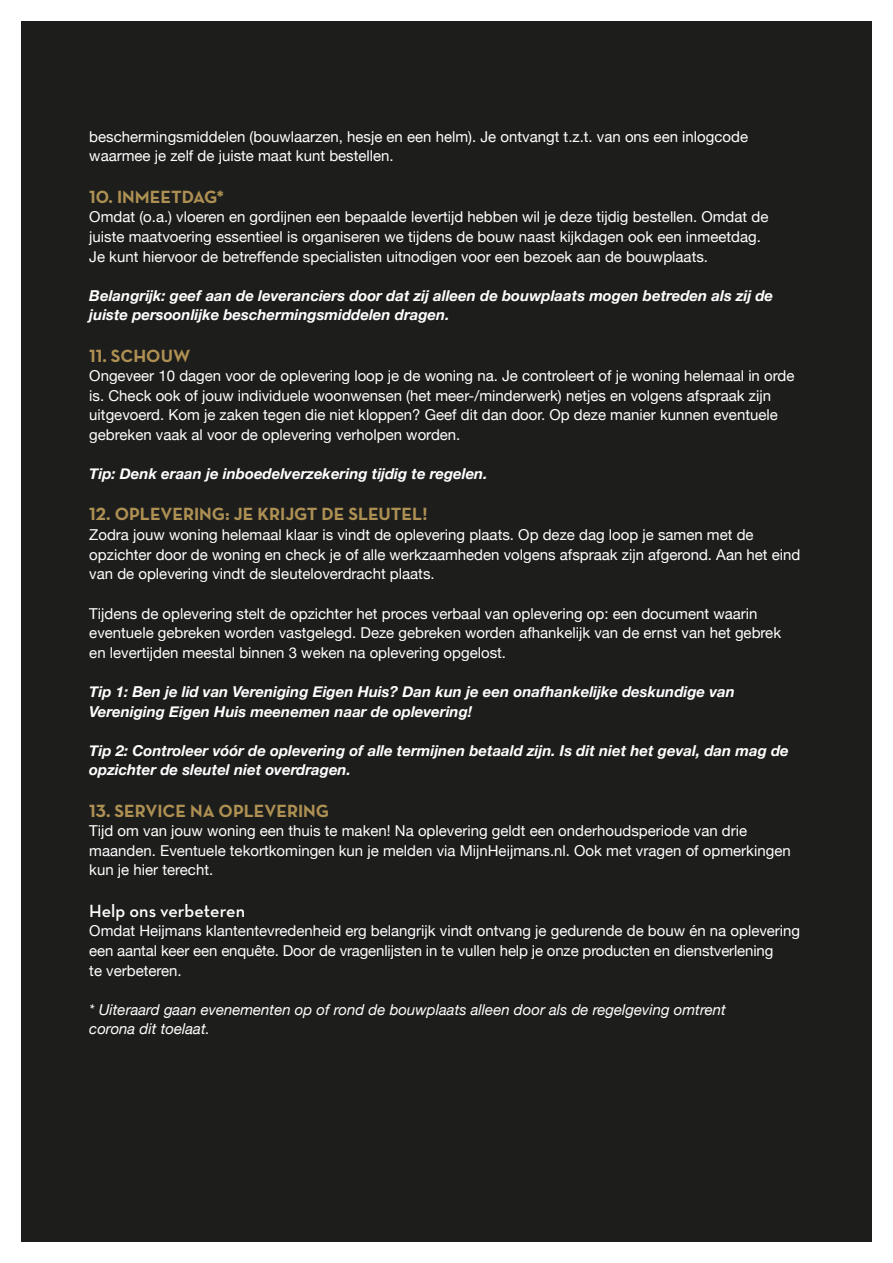
<style>
.page{position:relative;width:893px;height:1263px;background:#fff}
.page>*{position:absolute;margin:0;border:0;box-sizing:border-box;transform-origin:0 0}
.t1{font:700 18px "Neutraface Text";color:#ae9053}
.t2{font:600 18px "Neutraface Text";color:#fff}
.t3{font:15px/19.6px "Helvetica Neue";color:#fff}
.t4{font:italic 700 15px/19.6px "Helvetica Neue";color:#fff}
.t5{font:italic 15px/19.6px "Helvetica Neue";color:#fff}
</style>
<div class="page">
<div style="left:21px;top:21px;width:851px;height:1221px;background:#1d1e1c"></div>
<p class="t3" style="left:89px;top:128px;width:660px">beschermingsmiddelen (bouwlaarzen, hesje en een helm). Je ontvangt t.z.t. van ons een inlogcode waarmee je zelf de juiste maat kunt bestellen.</p>
<p class="t1" style="left:89px;top:185px;width:136px">10. INMEETDAG*</p>
<p class="t3" style="left:89px;top:208px;width:681px">Omdat (o.a.) vloeren en gordijnen een bepaalde levertijd hebben wil je deze tijdig bestellen. Omdat de juiste maatvoering essentieel is organiseren we tijdens de bouw naast kijkdagen ook een inmeetdag.<br>Je kunt hiervoor de betreffende specialisten uitnodigen voor een bezoek aan de bouwplaats.</p>
<p class="t4" style="left:89px;top:286px;width:685px">Belangrijk: geef aan de leveranciers door dat zij alleen de bouwplaats mogen betreden als zij de juiste persoonlijke beschermingsmiddelen dragen.</p>
<p class="t1" style="left:89px;top:344px;width:102px">11. SCHOUW</p>
<p class="t3" style="left:89px;top:367px;width:707px">Ongeveer 10 dagen voor de oplevering loop je de woning na. Je controleert of je woning helemaal in orde is. Check ook of jouw individuele woonwensen (het meer-/minderwerk) netjes en volgens afspraak zijn uitgevoerd. Kom je zaken tegen die niet kloppen? Geef dit dan door. Op deze manier kunnen eventuele gebreken vaak al voor de oplevering verholpen worden.</p>
<p class="t4" style="left:89px;top:464px;width:400px">Tip: Denk eraan je inboedelverzekering tijdig te regelen.</p>
<p class="t1" style="left:89px;top:503px;width:340px">12. OPLEVERING: JE KRIJGT DE SLEUTEL!</p>
<p class="t3" style="left:89px;top:526px;width:713px">Zodra jouw woning helemaal klaar is vindt de oplevering plaats. Op deze dag loop je samen met de opzichter door de woning en check je of alle werkzaamheden volgens afspraak zijn afgerond. Aan het eind van de oplevering vindt de sleuteloverdracht plaats.</p>
<p class="t3" style="left:89px;top:604px;width:693px">Tijdens de oplevering stelt de opzichter het proces verbaal van oplevering op: een document waarin eventuele gebreken worden vastgelegd. Deze gebreken worden afhankelijk van de ernst van het gebrek en levertijden meestal binnen 3 weken na oplevering opgelost.</p>
<p class="t4" style="left:89px;top:682px;width:647px">Tip 1: Ben je lid van Vereniging Eigen Huis? Dan kun je een onafhankelijke deskundige van<br>Vereniging Eigen Huis meenemen naar de oplevering!</p>
<p class="t4" style="left:89px;top:741px;width:701px">Tip 2: Controleer vóór de oplevering of alle termijnen betaald zijn. Is dit niet het geval, dan mag de opzichter de sleutel niet overdragen.</p>
<p class="t1" style="left:89px;top:799px;width:241px">13. SERVICE NA OPLEVERING</p>
<p class="t3" style="left:89px;top:822px;width:703px">Tijd om van jouw woning een thuis te maken! Na oplevering geldt een onderhoudsperiode van drie maanden. Eventuele tekortkomingen kun je melden via MijnHeijmans.nl. Ook met vragen of opmerkingen kun je hier terecht.</p>
<p class="t2" style="left:89px;top:899px;width:157px">Help ons verbeteren</p>
<p class="t3" style="left:89px;top:922px;width:712px">Omdat Heijmans klantentevredenheid erg belangrijk vindt ontvang je gedurende de bouw én na oplevering een aantal keer een enquête. Door de vragenlijsten in te vullen help je onze producten en dienstverlening<br>te verbeteren.</p>
<p class="t5" style="left:89px;top:1000px;width:638px">* Uiteraard gaan evenementen op of rond de bouwplaats alleen door als de regelgeving omtrent corona dit toelaat.</p>
</div>
